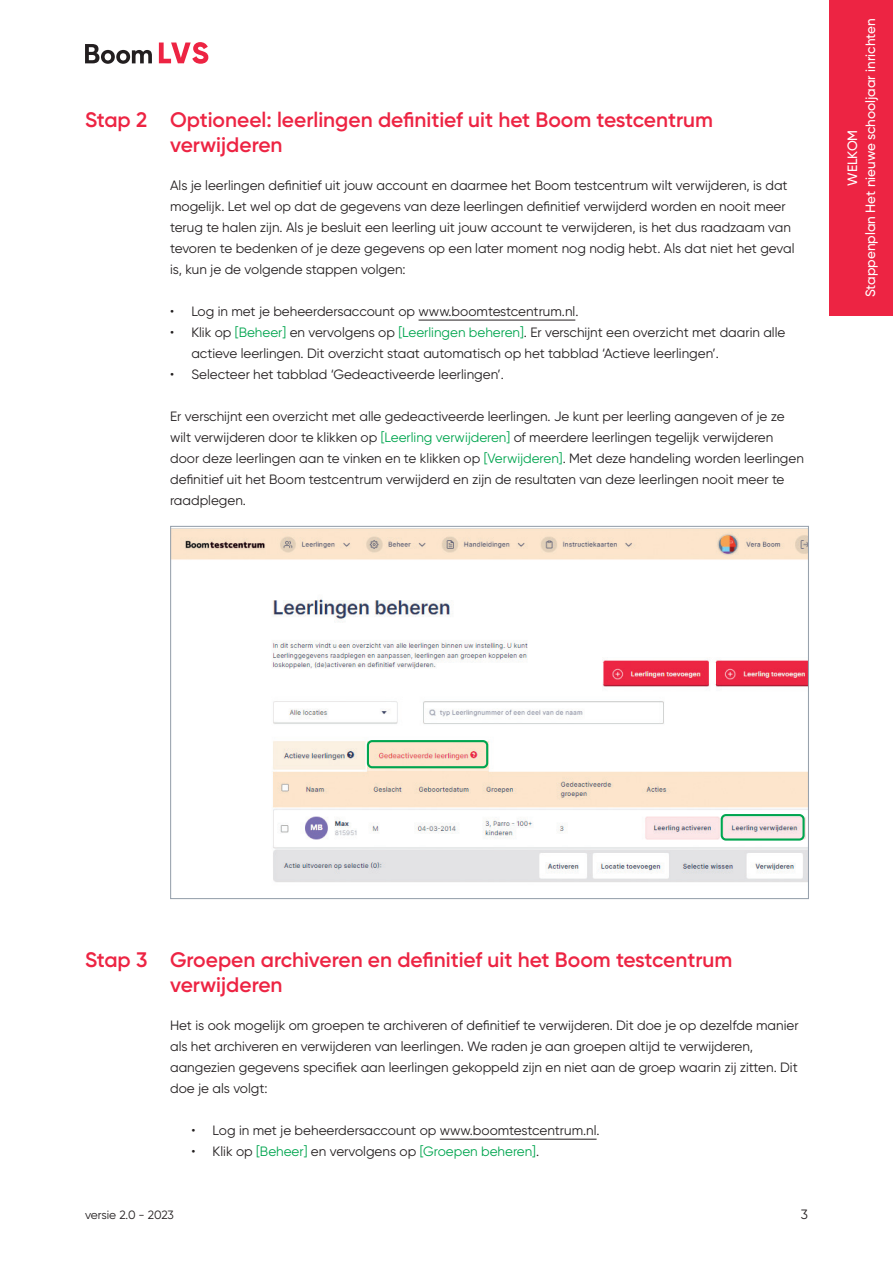
<style>
.page{position:relative;width:893px;height:1263px;background:#fff}
.page>*{position:absolute;margin:0;border:0;box-sizing:border-box;transform-origin:0 0}
.t1{font:600 21px/25.5px "Gilroy";color:#ed2443}
.t2{font:13.5px/21px "Gilroy";color:#231f20}
.t3{font:13.5px "Gilroy";color:#00a54f}
.t4{font:500 13.5px/18px "Gilroy";color:#fff;text-align:center}
.t5{font:12px "Gilroy";letter-spacing:-.01em;color:#231f20}
.s1{color:#00a54f}
.s2{color:#231f20}
</style>
<div class="page">
<hr style="left:419px;top:320px;width:156px;height:1px;background:#231f20">
<hr style="left:440px;top:1139px;width:157px;height:1px;background:#231f20">
<img style="left:172px;top:528px;width:635px;height:354px">
<div style="left:721px;top:814px;width:84px;height:27px;border:2px solid #00a54f;border-radius:4px"></div>
<div style="left:367px;top:740px;width:121px;height:28px;border:2px solid #00a54f;border-radius:4px"></div>
<div style="left:829px;top:0;width:64px;height:316px;background:#ed2443"></div>
<svg style="left:85px;top:44px;width:67px;height:20px"></svg>
<svg style="left:159px;top:42px;width:49px;height:22px"></svg>
<h1 class="t1" style="left:170px;top:107px;width:545px;text-indent:-85px">Stap 2 Optioneel: leerlingen definitief uit het Boom testcentrum verwijderen</h1>
<p class="t2" style="left:170px;top:174px;width:626px">Als je leerlingen definitief uit jouw account en daarmee het Boom testcentrum wilt verwijderen, is dat mogelijk. Let wel op dat de gegevens van deze leerlingen definitief verwijderd worden en nooit meer terug te halen zijn. Als je besluit een leerling uit jouw account te verwijderen, is het dus raadzaam van tevoren te bedenken of je deze gegevens op een later moment nog nodig hebt. Als dat niet het geval is, kun je de volgende stappen volgen:</p>
<p class="t2" style="left:170px;top:300px;width:410px">• Log in met je beheerdersaccount op www.boomtestcentrum.nl.</p>
<p class="t2" style="left:191px;top:321px;width:596px;text-indent:-21px">• Klik op <span class="s1">[Beheer]</span> en vervolgens op <span class="s1">[Leerlingen beheren]</span>. Er verschijnt een overzicht met daarin alle actieve leerlingen. Dit overzicht staat automatisch op het tabblad ‘Actieve leerlingen’.</p>
<p class="t2" style="left:170px;top:363px;width:335px">• Selecteer het tabblad ‘Gedeactiveerde leerlingen’.</p>
<p class="t2" style="left:170px;top:405px;width:635px">Er verschijnt een overzicht met alle gedeactiveerde leerlingen. Je kunt per leerling aangeven of je ze wilt verwijderen door te klikken op <span class="s1">[Leerling verwijderen]</span> of meerdere leerlingen tegelijk verwijderen door deze leerlingen aan te vinken en te klikken op <span class="s1">[Verwijderen]</span>. Met deze handeling worden leerlingen definitief uit het Boom testcentrum verwijderd en zijn de resultaten van deze leerlingen nooit meer te raadplegen.</p>
<p class="t4" style="left:843px;top:297px;width:280px;rotate:-90deg">WELKOM<br>Stappenplan Het nieuwe schooljaar inrichten</p>
<h1 class="t1" style="left:170px;top:947px;width:564px;text-indent:-85px">Stap 3 Groepen archiveren en definitief uit het Boom testcentrum verwijderen</h1>
<p class="t2" style="left:170px;top:1014px;width:630px">Het is ook mogelijk om groepen te archiveren of definitief te verwijderen. Dit doe je op dezelfde manier als het archiveren en verwijderen van leerlingen. We raden je aan groepen altijd te verwijderen, aangezien gegevens specifiek aan leerlingen gekoppeld zijn en niet aan de groep waarin zij zitten. Dit doe je als volgt:</p>
<p class="t2" style="left:191px;top:1119px;width:410px">• Log in met je beheerdersaccount op www.boomtestcentrum.nl.</p>
<p class="t3" style="left:191px;top:1143px;width:349px"><span class="s2">• Klik op</span> [Beheer] <span class="s2">en vervolgens op</span> [Groepen beheren]<span class="s2">.</span></p>
<p class="t5" style="left:85px;top:1207px;width:90px">versie 2.0 - 2023</p>
<p class="t2" style="left:801px;top:1203px;width:9px">3</p>
</div>
